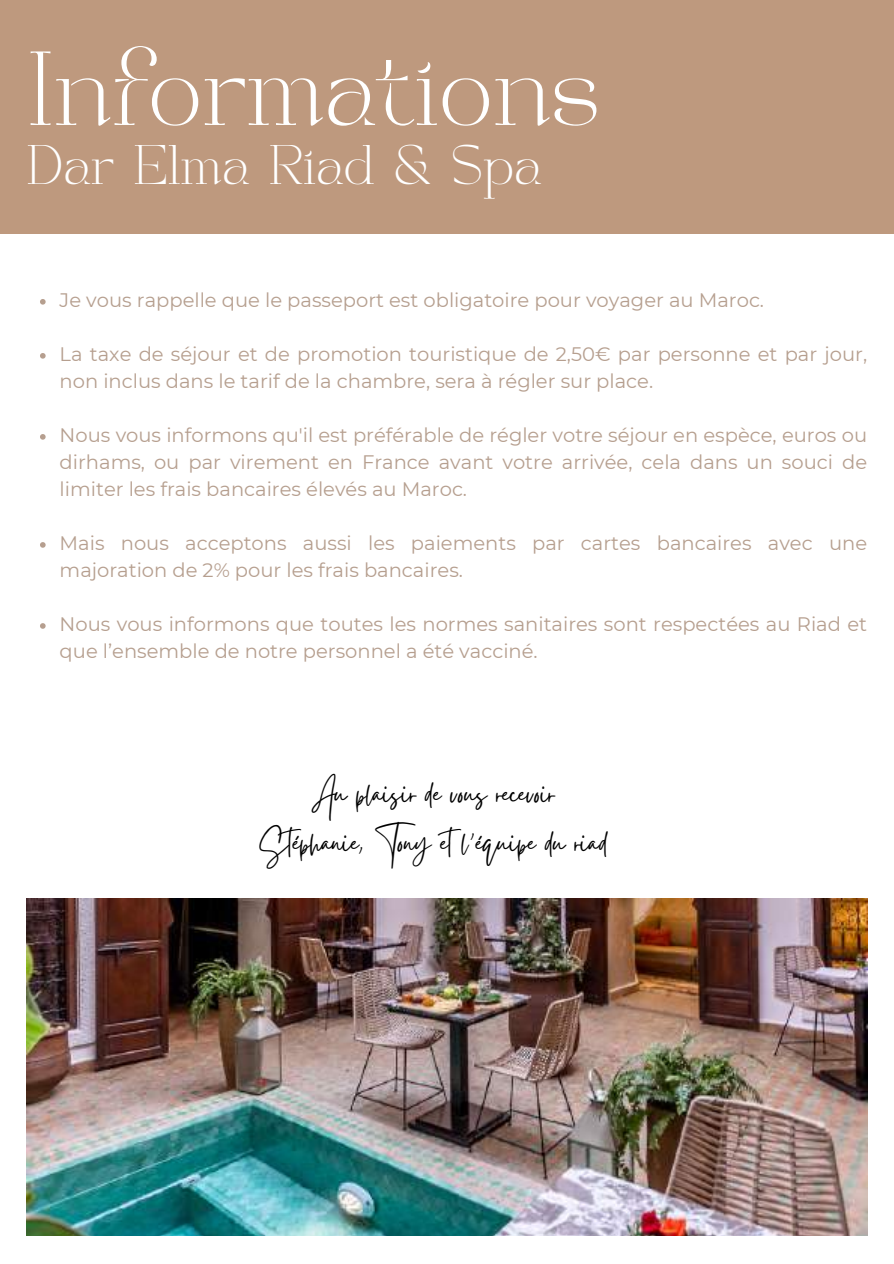
<style>
.page{position:relative;width:894px;height:1264px;background:#fff}
.page>*{position:absolute;margin:0;border:0;box-sizing:border-box;transform-origin:0 0}
.t1{font:73.5px "TANPARFAIT";color:#fff}
.t2{font:39px "TANPARFAIT";color:#fff}
.t3{font:36px/49.5px "Gistesy";color:#000;text-align:center}
.t4{font:19.5px/27px "Montserrat";color:#b69f8f}
</style>
<div class="page">
<div style="left:0;top:0;width:893px;height:234px;background:#be997e"></div>
<svg style="left:40px;top:299px;width:6px;height:5px"></svg>
<svg style="left:40px;top:353px;width:6px;height:5px"></svg>
<svg style="left:40px;top:434px;width:6px;height:5px"></svg>
<svg style="left:40px;top:542px;width:6px;height:5px"></svg>
<svg style="left:40px;top:623px;width:6px;height:5px"></svg>
<img style="left:26px;top:898px;width:841px;height:337px">
<h1 class="t1" style="left:27px;top:46px;width:573px">Informations</h1>
<h2 class="t2" style="left:27px;top:142px;width:516px">Dar Elma Riad &amp; Spa</h2>
<p class="t4" style="left:60px;top:286px;width:705px">Je vous rappelle que le passeport est obligatoire pour voyager au Maroc.</p>
<p class="t4" style="left:60px;top:340px;width:808px">La taxe de séjour et de promotion touristique de 2,50€ par personne et par jour, non inclus dans le tarif de la chambre, sera à régler sur place.</p>
<p class="t4" style="left:60px;top:421px;width:808px;text-align:justify">Nous vous informons qu'il est préférable de régler votre séjour en espèce, euros ou dirhams, ou par virement en France avant votre arrivée, cela dans un souci de limiter les frais bancaires élevés au Maroc.</p>
<p class="t4" style="left:60px;top:529px;width:808px">Mais nous acceptons aussi les paiements par cartes bancaires avec une majoration de 2% pour les frais bancaires.</p>
<p class="t4" style="left:60px;top:610px;width:808px">Nous vous informons que toutes les normes sanitaires sont respectées au Riad et que l’ensemble de notre personnel a été vacciné.</p>
<h3 class="t3" style="left:259px;top:764px;width:349px">Au plaisir de vous recevoir<br>Stéphanie, Tony etl’équipe du riad</h3>
</div>
